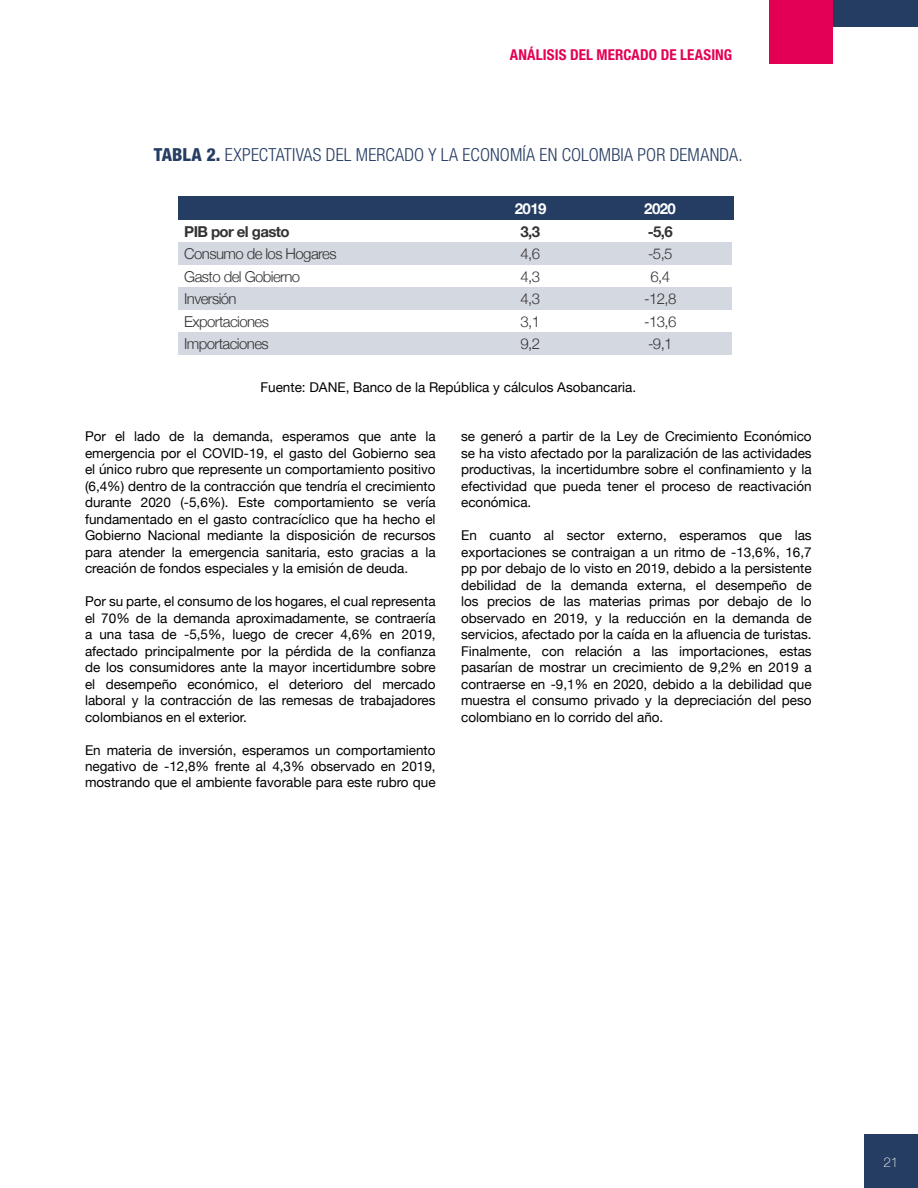
<style>
.page{position:relative;width:918px;height:1188px;background:#fff}
.page>*{position:absolute;margin:0;border:0;box-sizing:border-box;transform-origin:0 0}
.t1{font:300 condensed 18px "Helvetica Neue LT Std";letter-spacing:.01em;color:#263d63}
.t2{font:300 15px/22.5px "Helvetica Neue";letter-spacing:-.04em;color:#333}
.t3{font:700 condensed 15px "Helvetica Neue LT Std";letter-spacing:.005em;color:#e30054}
.t4{font:700 15px "Helvetica Neue";letter-spacing:-.04em;color:#333}
.t5{font:700 15px "Helvetica Neue";letter-spacing:-.04em;color:#fff}
.t6{font:13.5px/16.5px "Helvetica Neue";color:#000;text-align:justify}
.t7{font:100 13.5px "Helvetica Neue";color:#fff}
.s1{font-weight:800}
</style>
<div class="page">
<div style="left:864px;top:1134px;width:54px;height:54px;background:#263d63"></div>
<div style="left:769px;top:0;width:64px;height:64px;background:#e30054"></div>
<div style="left:833px;top:0;width:85px;height:27px;background:#263d63"></div>
<div style="left:178px;top:242px;width:554px;height:23px;background:#d4d8e0"></div>
<div style="left:178px;top:287px;width:554px;height:23px;background:#d4d8e0"></div>
<div style="left:178px;top:332px;width:554px;height:23px;background:#d4d8e0"></div>
<div style="left:178px;top:196px;width:555px;height:23px;background:#263d63"></div>
<p class="t3" style="left:510px;top:46px;width:224px">ANÁLISIS DEL MERCADO DE LEASING</p>
<h1 class="t1" style="left:154px;top:144px;width:591px"><span class="s1">TABLA 2.</span> EXPECTATIVAS DEL MERCADO Y LA ECONOMÍA EN COLOMBIA POR DEMANDA.</h1>
<p class="t4" style="left:184px;top:220px;width:107px">PIB por el gasto</p>
<p class="t2" style="left:184px;top:242px;width:154px">Consumo de los Hogares<br>Gasto del Gobierno<br>Inversión<br>Exportaciones<br>Importaciones</p>
<p class="t5" style="left:515px;top:197px;width:33px">2019</p>
<p class="t5" style="left:644px;top:197px;width:33px">2020</p>
<p class="t4" style="left:521px;top:220px;width:21px">3,3</p>
<p class="t2" style="left:521px;top:242px;width:21px;text-align:justify">4,6<br>4,3<br>4,3<br>3,1<br>9,2</p>
<p class="t4" style="left:648px;top:220px;width:27px">-5,6</p>
<p class="t2" style="left:644px;top:242px;width:34px;text-align:center">-5,5<br>6,4 -12,8 -13,6 -9,1</p>
<p class="t6" style="left:260px;top:379px;width:377px">Fuente: DANE, Banco de la República y cálculos Asobancaria.</p>
<p class="t6" style="left:85px;top:429px;width:352px">Por el lado de la demanda, esperamos que ante la emergencia por el COVID-19, el gasto del Gobierno sea el único rubro que represente un comportamiento positivo (6,4%) dentro de la contracción que tendría el crecimiento durante 2020 (-5,6%). Este comportamiento se vería fundamentado en el gasto contracíclico que ha hecho el Gobierno Nacional mediante la disposición de recursos para atender la emergencia sanitaria, esto gracias a la creación de fondos especiales y la emisión de deuda.</p>
<p class="t6" style="left:85px;top:594px;width:352px">Por su parte, el consumo de los hogares, el cual representa el 70% de la demanda aproximadamente, se contraería a una tasa de -5,5%, luego de crecer 4,6% en 2019, afectado principalmente por la pérdida de la confianza de los consumidores ante la mayor incertidumbre sobre el desempeño económico, el deterioro del mercado laboral y la contracción de las remesas de trabajadores colombianos en el exterior.</p>
<p class="t6" style="left:85px;top:742px;width:352px">En materia de inversión, esperamos un comportamiento negativo de -12,8% frente al 4,3% observado en 2019, mostrando que el ambiente favorable para este rubro que</p>
<p class="t6" style="left:461px;top:429px;width:352px">se generó a partir de la Ley de Crecimiento Económico se ha visto afectado por la paralización de las actividades productivas, la incertidumbre sobre el confinamiento y la efectividad que pueda tener el proceso de reactivación económica.</p>
<p class="t6" style="left:461px;top:528px;width:352px">En cuanto al sector externo, esperamos que las exportaciones se contraigan a un ritmo de -13,6%, 16,7 pp por debajo de lo visto en 2019, debido a la persistente debilidad de la demanda externa, el desempeño de los precios de las materias primas por debajo de lo observado en 2019, y la reducción en la demanda de servicios, afectado por la caída en la afluencia de turistas.<br>Finalmente, con relación a las importaciones, estas pasarían de mostrar un crecimiento de 9,2% en 2019 a contraerse en -9,1% en 2020, debido a la debilidad que muestra el consumo privado y la depreciación del peso colombiano en lo corrido del año.</p>
<p class="t7" style="left:883px;top:1152px;width:17px">21</p>
</div>
